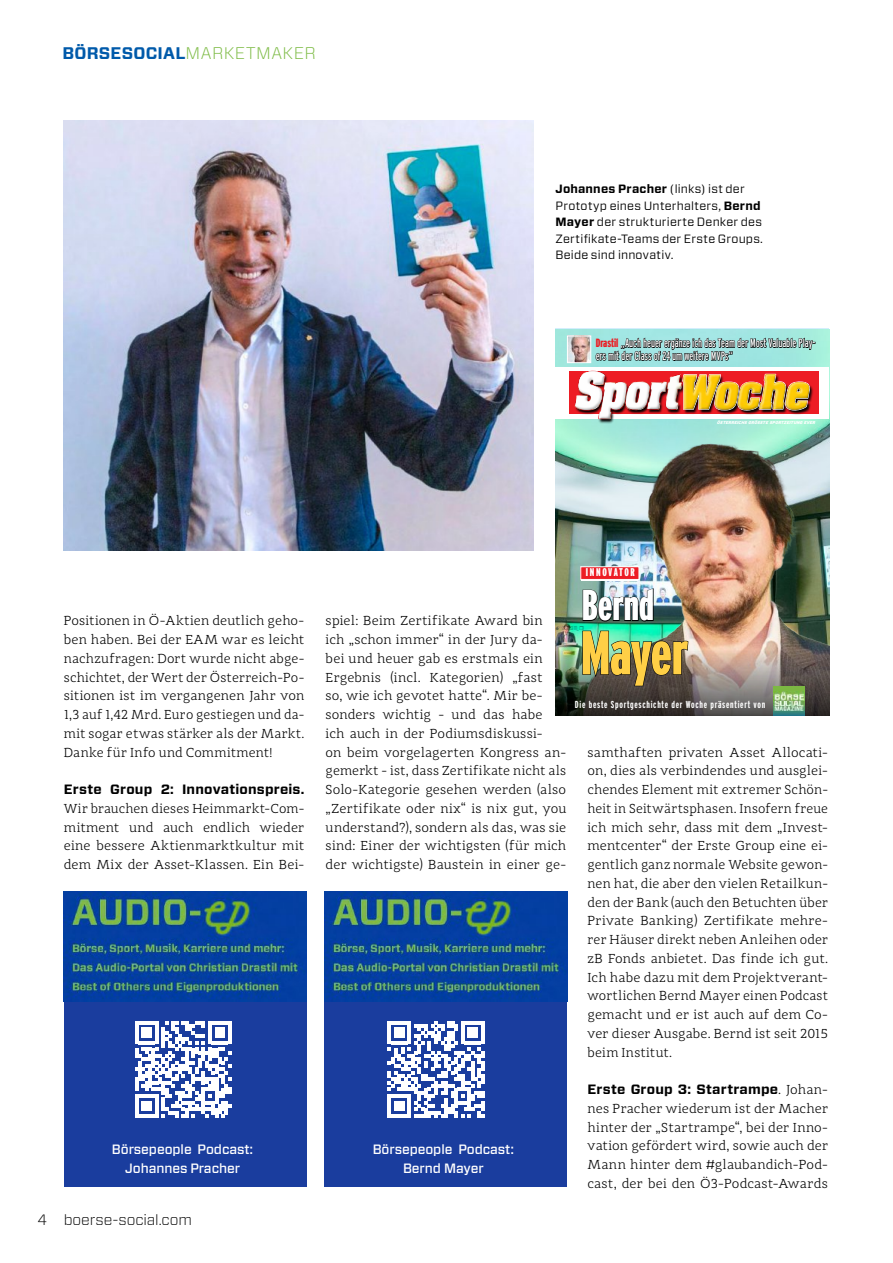
<style>
.page{position:relative;width:893px;height:1263px;background:#fff}
.page>*{position:absolute;margin:0;border:0;box-sizing:border-box;transform-origin:0 0}
.t1{font:900 extra-condensed 61.65px "Interstate";letter-spacing:-.01em;color:#ffcf46}
.t2{font:900 extra-condensed 43.05px "Interstate";letter-spacing:-.005em;color:#fff}
.t3{font:700 16.8px "Vitesse Sans";letter-spacing:.015em;color:#005aaa}
.t4{font:300 15px "Vitesse Sans";letter-spacing:-.005em;color:#000}
.t5{font:300 13.5px/18.8px "Adagio Slab";letter-spacing:.01em;color:#000;text-align:justify}
.t6{font:500 13.5px/18.8px "Vitesse Sans";letter-spacing:-.005em;color:#fff;text-align:center}
.t7{font:700 13.5px "Vitesse Sans";letter-spacing:.01em;color:#000}
.t8{font:12px/16.5px "Vitesse Sans";letter-spacing:.025em;color:#000}
.t9{font:extra-condensed 12px/12.9px "Interstate";letter-spacing:-.005em;color:#fff}
.t10{font:900 extra-condensed 11.25px "Interstate";letter-spacing:.14em;color:#fff}
.t11{font:700 extra-condensed 10.05px "Interstate";letter-spacing:.07em;color:#fff}
.t12{font:italic 900 4.2px "Interstate";color:#fff}
.s1{font-weight:300;color:#7bba42}
.s2{font-weight:700}
.s3{font-weight:900;color:#ec1c23}
.s4{font-family:"Adagio Slab";font-weight:300}
</style>
<div class="page">
<img style="left:64px;top:120px;width:470px;height:430px">
<img style="left:556px;top:419px;width:273px;height:207px">
<img style="left:555px;top:626px;width:274px;height:89px">
<img style="left:569px;top:338px;width:6px;height:23px">
<div style="left:567px;top:336px;width:24px;height:27px;border:1px solid #fff"></div>
<div style="left:581px;top:569px;width:57px;height:12px;background:#fff"></div>
<div style="left:581px;top:567px;width:58px;height:12px;background:#ed1c24"></div>
<div style="left:580px;top:566px;width:59px;height:14px;border:1px solid #fff"></div>
<img style="left:773px;top:686px;width:31px;height:29px">
<img style="left:571px;top:371px;width:247px;height:57px">
<svg style="left:575px;top:330px;width:240px;height:89px;background:#8fb0ae"></svg>
<img style="left:690px;top:371px;width:96px;height:47px">
<img style="left:690px;top:374px;width:119px;height:36px">
<img style="left:575px;top:371px;width:115px;height:47px">
<div style="left:64px;top:891px;width:242px;height:295px;background:#1a3d9e"></div>
<img style="left:64px;top:891px;width:242px;height:111px">
<div style="left:325px;top:891px;width:242px;height:295px;background:#1a3d9e"></div>
<img style="left:325px;top:891px;width:242px;height:111px">
<svg style="left:135px;top:1021px;width:96px;height:96px"></svg>
<svg style="left:388px;top:1021px;width:96px;height:96px"></svg>
<img style="left:556px;top:587px;width:133px;height:100px">
<p class="t3" style="left:63px;top:41px;width:255px">BÖRSESOCIAL<span class="s1">MARKETMAKER</span></p>
<p class="t8" style="left:555px;top:180px;width:209px"><span class="s2">Johannes Pracher</span> (links) ist der Prototyp eines Unterhalters, <span class="s2">Bernd Mayer</span> der strukturierte Denker des Zertifikate-Teams der Erste Groups.<br>Beide sind innovativ.</p>
<p class="t9" style="left:596px;top:336px;width:221px"><span class="s3">Drastil</span> „Auch heuer ergänze ich das Team der Most Valuable Play&shy;ers mit der Class of 24 um weitere MVPs“</p>
<p class="t10" style="left:586px;top:566px;width:51px">INNOVATOR</p>
<p class="t12" style="left:717px;top:420px;width:101px">ÖSTERREICHS GRÖSSTE SPORTZEITUNG EVER</p>
<p class="t5" style="left:64px;top:611px;width:242px">Positionen in Ö-Aktien deutlich geho&shy;ben haben. Bei der EAM war es leicht nachzufragen: Dort wurde nicht abge&shy;schichtet, der Wert der Österreich-Po&shy;sitionen ist im vergangenen Jahr von 1,3 auf 1,42 Mrd. Euro gestiegen und da&shy;mit sogar etwas stärker als der Markt.<br>Danke für Info und Commitment!</p>
<p class="t7" style="left:64px;top:780px;width:242px">Erste Group 2: Innovationspreis.</p>
<p class="t5" style="left:64px;top:799px;width:242px">Wir brauchen dieses Heimmarkt-Com&shy;mitment und auch endlich wieder eine bessere Aktienmarktkultur mit dem Mix der Asset-Klassen. Ein Bei-</p>
<p class="t5" style="left:326px;top:611px;width:242px;text-align:left">spiel: Beim Zertifikate Award bin<br>ich „schon immer“ in der Jury da-<br>bei und heuer gab es erstmals ein Ergebnis (incl. Kategorien) „fast<br>so, wie ich gevotet hatte“. Mir be&shy;sonders wichtig - und das habe<br>ich auch in der Podiumsdiskussi-<br>on beim vorgelagerten Kongress an&shy;gemerkt - ist, dass Zertifikate nicht als Solo-Kategorie gesehen werden (also „Zertifikate oder nix“ is nix gut, you understand?), sondern als das, was sie sind: Einer der wichtigsten (für mich der wichtigste) Baustein in einer ge-</p>
<p class="t6" style="left:112px;top:1140px;width:143px">Börsepeople Podcast:<br>Johannes Pracher</p>
<p class="t6" style="left:373px;top:1140px;width:143px">Börsepeople Podcast:<br>Bernd Mayer</p>
<p class="t4" style="left:38px;top:1210px;width:156px">4 boerse-social.com</p>
<h2 class="t2" style="left:582px;top:582px;width:74px">Bernd</h2>
<h1 class="t1" style="left:581px;top:619px;width:109px">Mayer</h1>
<p class="t11" style="left:575px;top:698px;width:192px">Die beste Sportgeschichte der Woche präsentiert von</p>
<p class="t5" style="left:587px;top:743px;width:242px">samthaften privaten Asset Allocati&shy;on, dies als verbindendes und ausglei&shy;chendes Element mit extremer Schön&shy;heit in Seitwärtsphasen. Insofern freue ich mich sehr, dass mit dem „Invest&shy;mentcenter“ der Erste Group eine ei&shy;gentlich ganz normale Website gewon&shy;nen hat, die aber den vielen Retailkun&shy;den der Bank (auch den Betuchten über Private Banking) Zertifikate mehre&shy;rer Häuser direkt neben Anleihen oder zB Fonds anbietet. Das finde ich gut.<br>Ich habe dazu mit dem Projektverant&shy;wortlichen Bernd Mayer einen Podcast gemacht und er ist auch auf dem Co&shy;ver dieser Ausgabe. Bernd ist seit 2015 beim Institut.</p>
<p class="t7" style="left:587px;top:1080px;width:242px">Erste Group 3: Startrampe<span class="s4">. Johan-</span></p>
<p class="t5" style="left:587px;top:1099px;width:242px">nes Pracher wiederum ist der Macher hinter der „Startrampe“, bei der Inno&shy;vation gefördert wird, sowie auch der Mann hinter dem #glaubandich-Pod&shy;cast, der bei den Ö3-Podcast-Awards</p>
</div>
